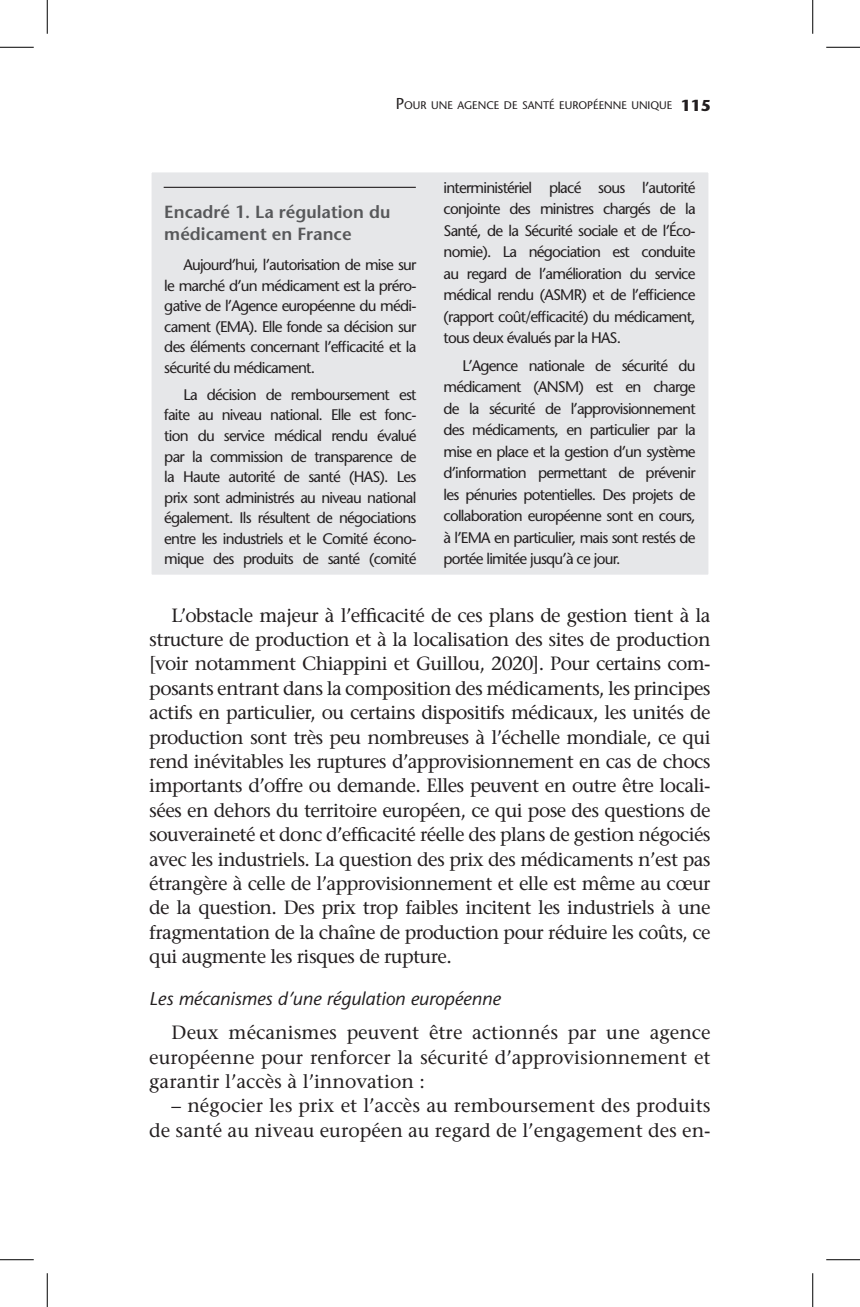
<style>
.page{position:relative;width:860px;height:1307px;background:#fff}
.page>*{position:absolute;margin:0;border:0;box-sizing:border-box;transform-origin:0 0}
.courant{font:19.12px/24.3px "Stone Serif";color:#231f20;text-align:justify}
.Titre_2{font:italic 18.45px "Stone Sans";color:#231f20}
.Titre_encadré{font:600 17.55px/22.3px "Stone Sans";color:#57585a}
.Normal_1er{font:15.3px/21.4px "Stone Sans";letter-spacing:-.05em;color:#231f20;text-align:justify}
.t1{font:11.03px "Stone Sans";color:#231f20}
.s1{font-size:15.75px}
.s2{font-weight:700;font-size:15.75px}
</style>
<div class="page">
<div style="left:149px;top:170px;width:562px;height:407px;background:#e6e7e9;border:2px solid #fff"></div>
<hr style="left:164px;top:187px;width:252px;height:1px;background:#231f20">
<hr style="left:0;top:47px;width:34px;height:1px;background:#000">
<hr style="left:826px;top:47px;width:34px;height:1px;background:#000">
<hr style="left:0;top:1259px;width:34px;height:1px;background:#000">
<hr style="left:826px;top:1259px;width:34px;height:1px;background:#000">
<hr style="left:47px;top:0;width:1px;height:34px;background:#000">
<hr style="left:47px;top:1273px;width:1px;height:33px;background:#000">
<hr style="left:812px;top:0;width:1px;height:34px;background:#000">
<hr style="left:812px;top:1273px;width:1px;height:33px;background:#000">
<p class="t1" style="left:396px;top:99px;width:316px"><span class="s1">P</span>OUR UNE AGENCE DE SANTÉ EUROPÉENNE UNIQUE <span class="s2">115</span></p>
<p class="Titre_encadré" style="left:164px;top:201px;width:228px">Encadré 1. La régulation du médicament en France</p>
<p class="Normal_1er" style="left:164px;top:255px;width:254px;line-height:20.5px;text-indent:19px">Aujourd’hui, l’autorisation de mise sur le marché d’un médicament est la préro&shy;gative de l’Agence européenne du médi&shy;cament (EMA). Elle fonde sa décision sur des éléments concernant l’efficacité et la sécurité du médicament.</p>
<p class="Normal_1er" style="left:164px;top:384px;width:254px;line-height:20.5px;text-indent:19px">La décision de remboursement est faite au niveau national. Elle est fonc&shy;tion du service médical rendu évalué par la commission de transparence de la Haute autorité de santé (HAS). Les prix sont administrés au niveau national également. Ils résultent de négociations entre les industriels et le Comité écono&shy;mique des produits de santé (comité</p>
<p class="Normal_1er" style="left:443px;top:177px;width:254px">interministériel placé sous l’autorité conjointe des ministres chargés de la Santé, de la Sécurité sociale et de l’Éco&shy;nomie). La négociation est conduite au regard de l’amélioration du service médical rendu (ASMR) et de l’efficience (rapport coût/efficacité) du médicament, tous deux évalués par la HAS.</p>
<p class="Normal_1er" style="left:443px;top:355px;width:254px;text-indent:19px">L’Agence nationale de sécurité du médicament (ANSM) est en charge de la sécurité de l’approvisionnement des médicaments, en particulier par la mise en place et la gestion d’un système d’information permettant de prévenir les pénuries potentielles. Des projets de collaboration européenne sont en cours, à l’EMA en particulier, mais sont restés de portée limitée jusqu’à ce jour.</p>
<p class="courant" style="left:149px;top:603px;width:563px;text-indent:22px">L’obstacle majeur à l’efficacité de ces plans de gestion tient à la structure de production et à la localisation des sites de production [voir notamment Chiappini et Guillou, 2020]. Pour certains com&shy;posants entrant dans la composition des médicaments, les principes actifs en particulier, ou certains dispositifs médicaux, les unités de production sont très peu nombreuses à l’échelle mondiale, ce qui rend inévitables les ruptures d’approvisionnement en cas de chocs importants d’offre ou demande. Elles peuvent en outre être locali&shy;sées en dehors du territoire européen, ce qui pose des questions de souveraineté et donc d’efficacité réelle des plans de gestion négociés avec les industriels. La question des prix des médicaments n’est pas étrangère à celle de l’approvisionnement et elle est même au cœur de la question. Des prix trop faibles incitent les industriels à une fragmentation de la chaîne de production pour réduire les coûts, ce qui augmente les risques de rupture.</p>
<p class="Titre_2" style="left:149px;top:987px;width:353px">Les mécanismes d’une régulation européenne</p>
<p class="courant" style="left:149px;top:1020px;width:563px;text-indent:22px">Deux mécanismes peuvent être actionnés par une agence européenne pour renforcer la sécurité d’approvisionnement et garantir l’accès à l’innovation :</p>
<p class="courant" style="left:149px;top:1093px;width:563px;text-align:right">– négocier les prix et l’accès au remboursement des produits de santé au niveau européen au regard de l’engagement des en-</p>
</div>
